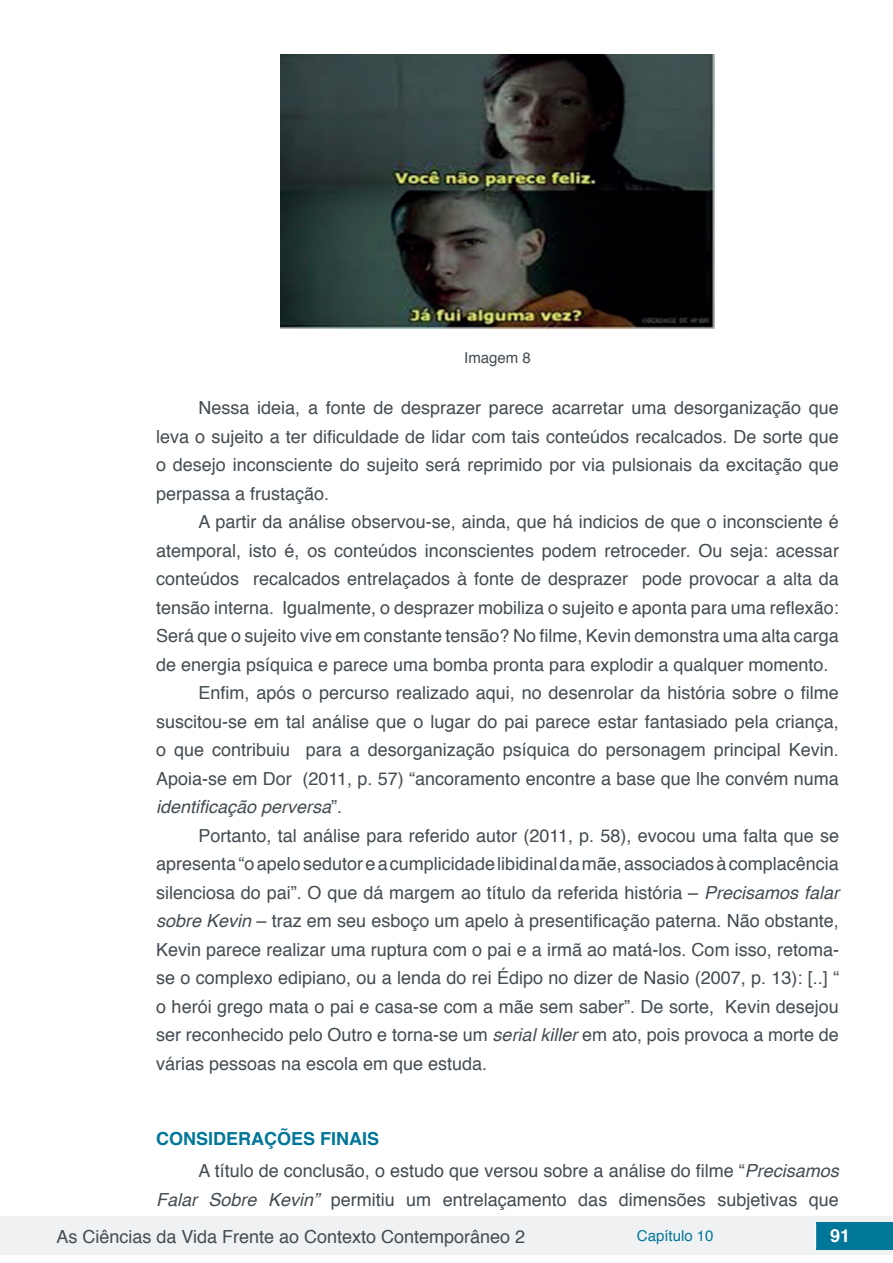
<style>
.page{position:relative;width:893px;height:1263px;background:#fff}
.page>*{position:absolute;margin:0;border:0;box-sizing:border-box;transform-origin:0 0}
.t1{font:18px/28.5px "Helvetica";color:#434c52;text-align:justify}
.t2{font:italic 18px "Helvetica";color:#434c52}
.t3{font:700 18px "Helvetica";color:#fff}
.t4{font:15px "Helvetica";color:#007699}
.t5{font:15px "Helvetica";color:#434c52}
.s1{font-style:normal}
.s2{font-style:italic}
.s3{font-weight:700;color:#007699}
</style>
<div class="page">
<div style="left:1px;top:1216px;width:891px;height:38px;background:#f0f1f2"></div>
<div style="left:816px;top:1222px;width:77px;height:27px;background:#007699"></div>
<svg style="left:815px;top:1224px;width:1px;height:24px"></svg>
<img style="left:281px;top:54px;width:433px;height:274px">
<p class="t5" style="left:464px;top:347px;width:68px">Imagem 8</p>
<p class="t1" style="left:156px;top:394px;width:684px;text-indent:43px">Nessa ideia, a fonte de desprazer parece acarretar uma desorganização que leva o sujeito a ter dificuldade de lidar com tais conteúdos recalcados. De sorte que o desejo inconsciente do sujeito será reprimido por via pulsionais da excitação que perpassa a frustação.</p>
<p class="t1" style="left:199px;top:508px;width:642px">A partir da análise observou-se, ainda, que há indicios de que o inconsciente é</p>
<p class="t1" style="left:156px;top:537px;width:684px">atemporal, isto é, os conteúdos inconscientes podem retroceder. Ou seja: acessar</p>
<p class="t1" style="left:156px;top:565px;width:684px">conteúdos recalcados entrelaçados à fonte de desprazer pode provocar a alta da</p>
<p class="t1" style="left:156px;top:594px;width:684px">tensão interna. Igualmente, o desprazer mobiliza o sujeito e aponta para uma reflexão:</p>
<p class="t1" style="left:156px;top:622px;width:684px">Será que o sujeito vive em constante tensão? No filme, Kevin demonstra uma alta carga</p>
<p class="t1" style="left:156px;top:651px;width:674px">de energia psíquica e parece uma bomba pronta para explodir a qualquer momento.</p>
<p class="t1" style="left:199px;top:679px;width:642px">Enfim, após o percurso realizado aqui, no desenrolar da história sobre o filme</p>
<p class="t1" style="left:156px;top:708px;width:684px">suscitou-se em tal análise que o lugar do pai parece estar fantasiado pela criança,</p>
<p class="t1" style="left:156px;top:736px;width:684px">o que contribuiu para a desorganização psíquica do personagem principal Kevin.</p>
<p class="t1" style="left:156px;top:765px;width:684px">Apoia-se em Dor (2011, p. 57) “ancoramento encontre a base que lhe convém numa</p>
<p class="t2" style="left:156px;top:793px;width:188px">identificação perversa<span class="s1">”.</span></p>
<p class="t1" style="left:199px;top:822px;width:642px">Portanto, tal análise para referido autor (2011, p. 58), evocou uma falta que se</p>
<p class="t1" style="left:156px;top:850px;width:684px">apresenta “o apelo sedutor e a cumplicidade libidinal da mãe, associados à complacência</p>
<p class="t1" style="left:156px;top:879px;width:684px">silenciosa do pai”. O que dá margem ao título da referida história – <span class="s2">Precisamos falar</span></p>
<p class="t1" style="left:156px;top:907px;width:684px"><span class="s2">sobre Kevin</span> – traz em seu esboço um apelo à presentificação paterna. Não obstante,</p>
<p class="t1" style="left:156px;top:936px;width:684px">Kevin parece realizar uma ruptura com o pai e a irmã ao matá-los. Com isso, retoma-</p>
<p class="t1" style="left:156px;top:964px;width:684px">se o complexo edipiano, ou a lenda do rei Édipo no dizer de Nasio (2007, p. 13): [..] “</p>
<p class="t1" style="left:156px;top:993px;width:684px">o herói grego mata o pai e casa-se com a mãe sem saber”. De sorte, Kevin desejou</p>
<p class="t1" style="left:156px;top:1021px;width:684px">ser reconhecido pelo Outro e torna-se um <span class="s2">serial killer</span> em ato, pois provoca a morte de</p>
<p class="t1" style="left:156px;top:1050px;width:333px">várias pessoas na escola em que estuda.</p>
<p class="t1" style="left:199px;top:1122px;width:642px;line-height:32.7px;text-indent:-43px"><span class="s3">CONSIDERAÇÕES FINAIS<br></span>A título de conclusão, o estudo que versou sobre a análise do filme “<span class="s2">Precisamos</span></p>
<p class="t1" style="left:156px;top:1186px;width:684px"><span class="s2">Falar Sobre Kevin”</span> permitiu um entrelaçamento das dimensões subjetivas que</p>
<p class="t1" style="left:56px;top:1223px;width:470px">As Ciências da Vida Frente ao Contexto Contemporâneo 2</p>
<p class="t4" style="left:637px;top:1224px;width:78px">Capítulo 10</p>
<p class="t3" style="left:830px;top:1221px;width:22px">91</p>
</div>
